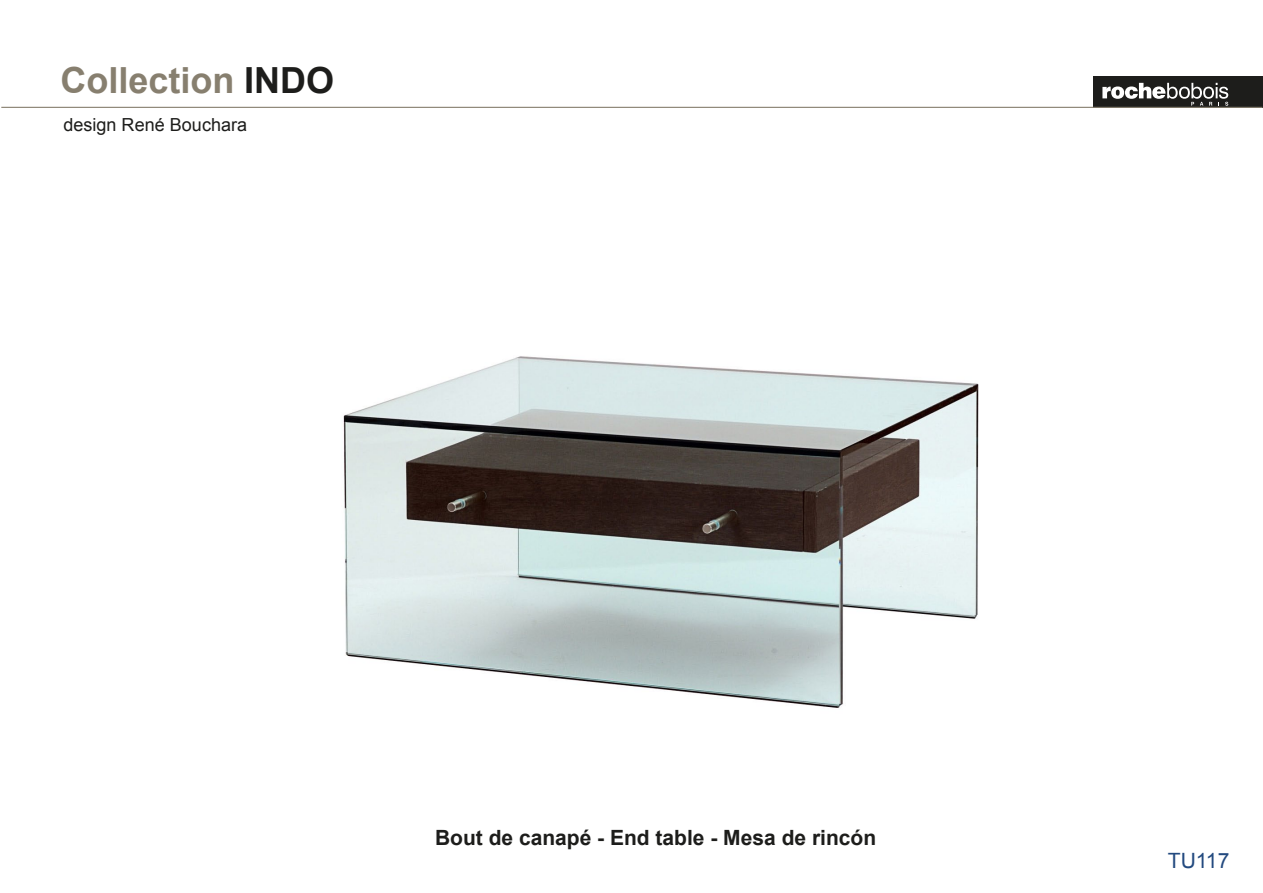
<style>
.page{position:relative;width:1263px;height:893px;background:#fff}
.page>*{position:absolute;margin:0;border:0;box-sizing:border-box;transform-origin:0 0}
.t1{font:700 36px "Arial";color:#877f6f}
.t2{font:700 21px "Arial";color:#1d1d1b}
.t3{font:21px "Arial";letter-spacing:-.005em;color:#234a7f}
.t4{font:18px "Arial";color:#1d1d1b}
.s1{color:#1d1d1b}
</style>
<div class="page">
<div style="left:1093px;top:76px;width:170px;height:32px;background:#1d1d1b"></div>
<svg style="left:1102px;top:83px;width:126px;height:23px"></svg>
<hr style="left:1px;top:107px;width:1261px;height:1px;background:#877f6f">
<img style="left:343px;top:356px;width:636px;height:352px">
<h1 class="t1" style="left:60px;top:57px;width:275px">Collection <span class="s1">INDO</span></h1>
<p class="t4" style="left:63px;top:113px;width:185px">design René Bouchara</p>
<p class="t2" style="left:435px;top:823px;width:443px">Bout de canapé - End table - Mesa de rincón</p>
<p class="t3" style="left:1168px;top:847px;width:63px">TU117</p>
</div>
